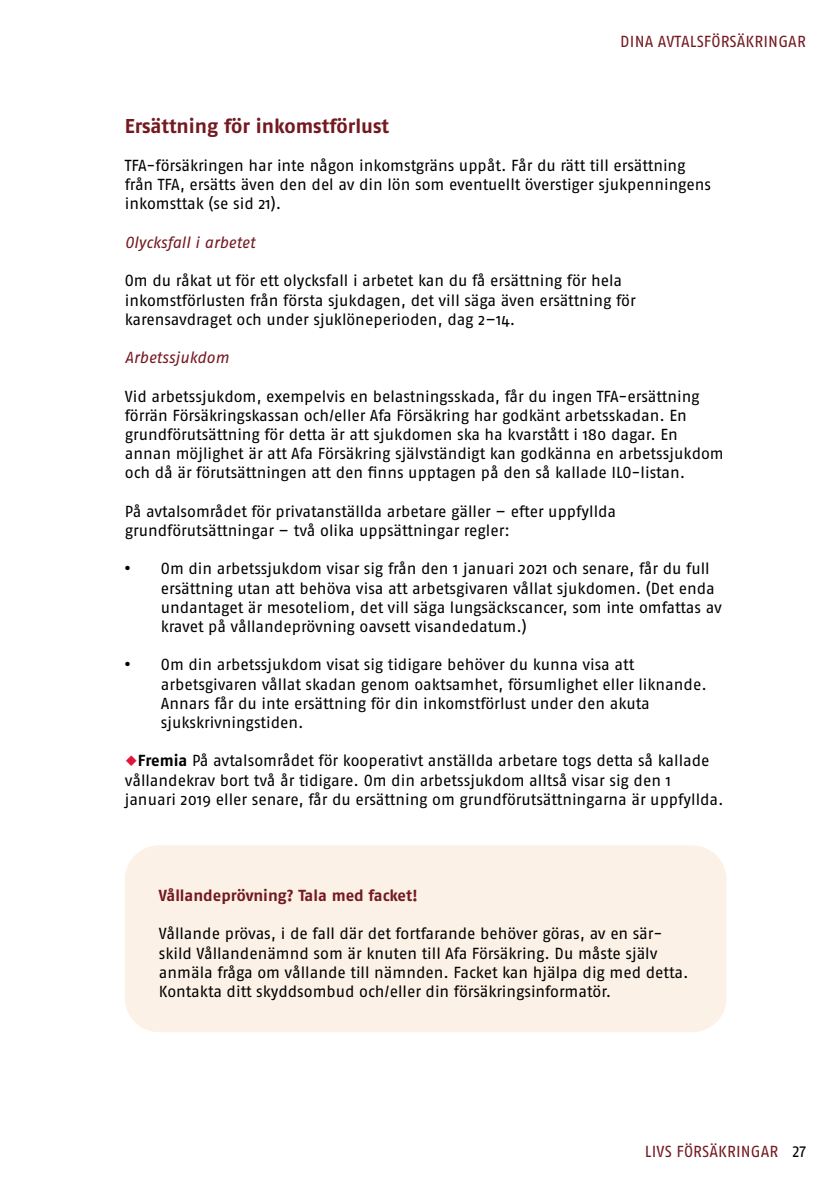
<style>
.page{position:relative;width:840px;height:1191px;background:#fff}
.page>*{position:absolute;margin:0;border:0;box-sizing:border-box;transform-origin:0 0}
.Mindre_rubrik_Mörk_Granat_10_pt{font:700 20px "Fago OT";color:#741920}
.Mindre_rubrik_Mörk_Granat_10_pt-2{font:16px/19.2px "Fago OT";letter-spacing:-.005em;color:#000}
.t1{font:16px "Fago OT";letter-spacing:.01em;color:#741920}
.Kursiv_rubrik_8pt{font:italic 16px "Fago OT";letter-spacing:-.005em;color:#741920}
.t2{font:700 16px "Fago OT";letter-spacing:-.005em;color:#741920}
.s1{font-family:"Fago Co";font-weight:900}
.s2{font-weight:700;color:#e11639}
.s3{font-weight:700}
.s4{color:#000}
</style>
<div class="page">
<div style="left:125px;top:845px;width:601px;height:187px;background:#fbf1e6;border-radius:34px"></div>
<p class="t1" style="left:620px;top:32px;width:187px">DINA AVTALSFÖRSÄKRINGAR</p>
<p class="Mindre_rubrik_Mörk_Granat_10_pt" style="left:125px;top:114px;width:266px">Ersättning för inkomstförlust</p>
<p class="Mindre_rubrik_Mörk_Granat_10_pt-2" style="left:125px;top:156px;width:587px">TFA-försäkringen har inte någon inkomstgräns uppåt. Får du rätt till ersättning från TFA, ersätts även den del av din lön som eventuellt överstiger sjukpenningens inkomsttak (se sid 21).</p>
<p class="Kursiv_rubrik_8pt" style="left:125px;top:233px;width:132px">Olycksfall i arbetet</p>
<p class="Mindre_rubrik_Mörk_Granat_10_pt-2" style="left:125px;top:271px;width:512px">Om du råkat ut för ett olycksfall i arbetet kan du få ersättning för hela inkomstförlusten från första sjukdagen, det vill säga även ersättning för karensavdraget och under sjuklöneperioden, dag 2–14.</p>
<p class="Kursiv_rubrik_8pt" style="left:125px;top:348px;width:105px">Arbetssjukdom</p>
<p class="Mindre_rubrik_Mörk_Granat_10_pt-2" style="left:125px;top:386px;width:600px">Vid arbetssjukdom, exempelvis en belastningsskada, får du ingen TFA-ersättning förrän Försäkringskassan och/eller Afa Försäkring har godkänt arbetsskadan. En grundförutsättning för detta är att sjukdomen ska ha kvarstått i 180 dagar. En annan möjlighet är att Afa Försäkring självständigt kan godkänna en arbetssjukdom och då är förutsättningen att den finns upptagen på den så kallade ILO-listan.</p>
<p class="Mindre_rubrik_Mörk_Granat_10_pt-2" style="left:125px;top:501px;width:492px">På avtalsområdet för privatanställda arbetare gäller – efter uppfyllda grundförutsättningar – två olika uppsättningar regler:</p>
<p class="Mindre_rubrik_Mörk_Granat_10_pt-2" style="left:161px;top:559px;width:562px;text-indent:-36px"><span class="s1">•</span> Om din arbetssjukdom visar sig från den 1 januari 2021 och senare, får du full ersättning utan att behöva visa att arbetsgivaren vållat sjukdomen. (Det enda undantaget är mesoteliom, det vill säga lungsäckscancer, som inte omfattas av kravet på vållandeprövning oavsett visandedatum.)</p>
<p class="Mindre_rubrik_Mörk_Granat_10_pt-2" style="left:161px;top:655px;width:547px;text-indent:-36px"><span class="s1">•</span> Om din arbetssjukdom visat sig tidigare behöver du kunna visa att arbetsgivaren vållat skadan genom oaktsamhet, försumlighet eller liknande.<br>Annars får du inte ersättning för din inkomstförlust under den akuta sjukskrivningstiden.</p>
<p class="Mindre_rubrik_Mörk_Granat_10_pt-2" style="left:125px;top:751px;width:600px"><span class="s2">◆</span><span class="s3">Fremia</span> På avtalsområdet för kooperativt anställda arbetare togs detta så kallade vållandekrav bort två år tidigare. Om din arbetssjukdom alltså visar sig den 1 januari 2019 eller senare, får du ersättning om grundförutsättningarna är uppfyllda.</p>
<p class="t2" style="left:159px;top:885px;width:260px">Vållandeprövning? Tala med facket!</p>
<p class="Mindre_rubrik_Mörk_Granat_10_pt-2" style="left:159px;top:924px;width:530px">Vållande prövas, i de fall där det fortfarande behöver göras, av en sär&shy;skild Vållandenämnd som är knuten till Afa Försäkring. Du måste själv anmäla fråga om vållande till nämnden. Facket kan hjälpa dig med detta.<br>Kontakta ditt skyddsombud och/eller din försäkringsinformatör.</p>
<p class="t1" style="left:644px;top:1141px;width:162px">LIVS FÖRSÄKRINGAR <span class="s4">27</span></p>
</div>
